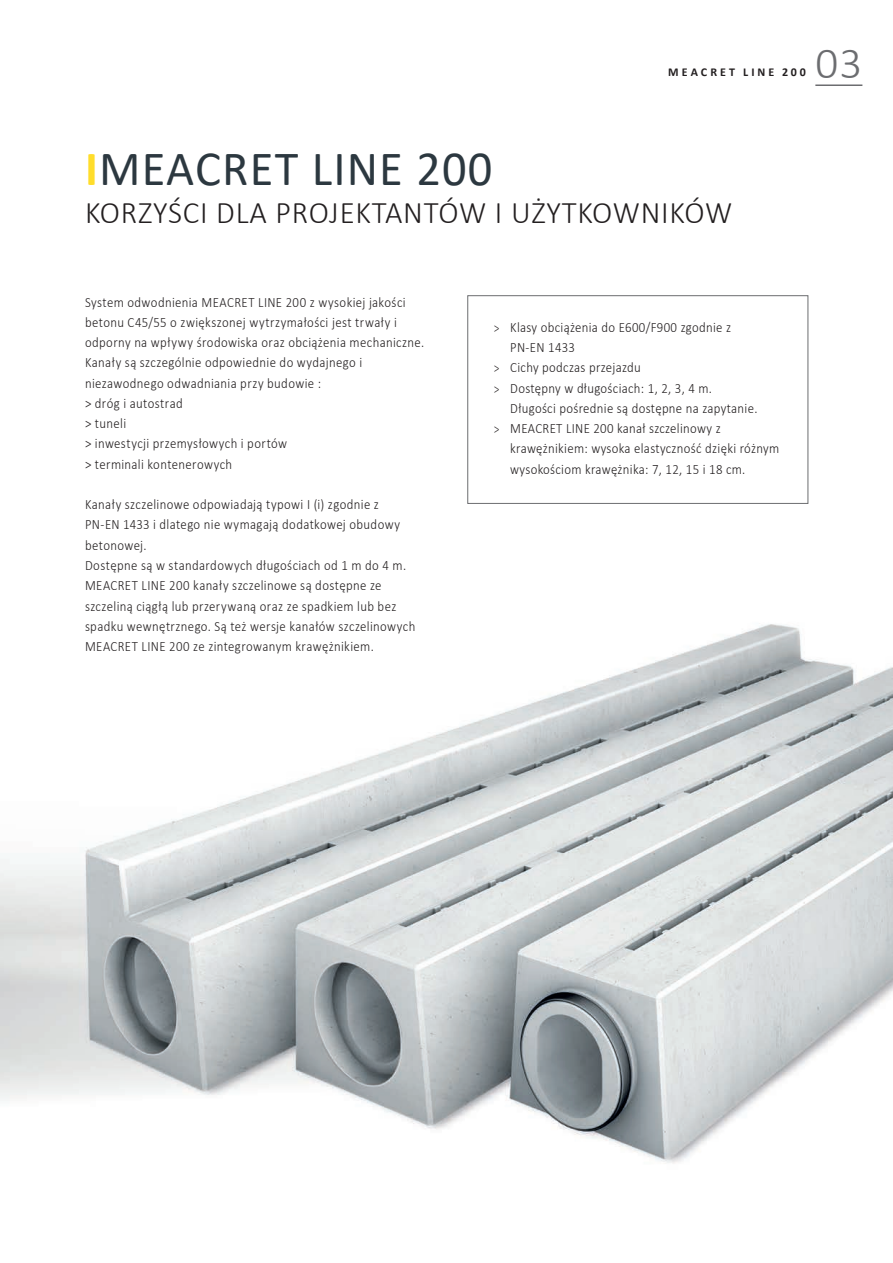
<style>
.page{position:relative;width:893px;height:1263px;background:#fff}
.page>*{position:absolute;margin:0;border:0;box-sizing:border-box;transform-origin:0 0}
.t1{font:49.5px "Calibri";letter-spacing:.025em;color:#2c3840}
.t2{font:300 45px "Calibri";color:#6c6d70}
.t3{font:300 31.5px "Calibri";letter-spacing:.025em;color:#231f20}
.t4{font:300 14.25px/20.2px "Calibri";letter-spacing:.025em;color:#231f20;scale:.9 1}
.t5{font:700 12px "Calibri";letter-spacing:.255em;color:#231f20}
.s1{font-weight:700;color:#ffdd2b}
.s2{font-family:"Conduit ITC Pro"}
</style>
<div class="page">
<hr style="left:815px;top:84px;width:47px;height:2px;background:#6c6d70">
<div style="left:468px;top:295px;width:340px;height:209px;border:1px solid #6c6d70"></div>
<img style="left:0;top:624px;width:893px;height:540px">
<p class="t5" style="left:668px;top:64px;width:139px">MEACRET LINE 200</p>
<h2 class="t2" style="left:815px;top:35px;width:49px">03</h2>
<h1 class="t1" style="left:85px;top:134px;width:409px"><span class="s1">I</span>MEACRET LINE 200</h1>
<h3 class="t3" style="left:85px;top:193px;width:649px">KORZYŚCI DLA PROJEKTANTÓW I UŻYTKOWNIKÓW</h3>
<p class="t4" style="left:85px;top:292px;width:378px">System odwodnienia MEACRET LINE 200 z wysokiej jakości betonu C45/55 o zwiększonej wytrzymałości jest trwały i odporny na wpływy środowiska oraz obciążenia mechaniczne.<br>Kanały są szczególnie odpowiednie do wydajnego i niezawodnego odwadniania przy budowie :<br>&gt; dróg i autostrad<br>&gt; tuneli<br>&gt; inwestycji przemysłowych i portów<br>&gt; terminali kontenerowych</p>
<p class="t4" style="left:85px;top:494px;width:369px">Kanały szczelinowe odpowiadają typowi I (i) zgodnie z PN-EN 1433 i dlatego nie wymagają dodatkowej obudowy betonowej.<br>Dostępne są w standardowych długościach od 1 m do 4 m.<br>MEACRET LINE 200 kanały szczelinowe są dostępne ze szczeliną ciągłą lub przerywaną oraz ze spadkiem lub bez spadku wewnętrznego. Są też wersje kanałów szczelinowych MEACRET LINE 200 ze zintegrowanym krawężnikiem.</p>
<p class="t4" style="left:493px;top:317px;width:266px"><span class="s2">&gt;</span> Klasy obciążenia do E600/F900 zgodnie z</p>
<p class="t4" style="left:510px;top:337px;width:74px">PN-EN 1433</p>
<p class="t4" style="left:493px;top:357px;width:165px"><span class="s2">&gt;</span> Cichy podczas przejazdu</p>
<p class="t4" style="left:493px;top:378px;width:245px"><span class="s2">&gt;</span> Dostępny w długościach: 1, 2, 3, 4 m.</p>
<p class="t4" style="left:510px;top:398px;width:276px">Długości pośrednie są dostępne na zapytanie.</p>
<p class="t4" style="left:493px;top:418px;width:254px"><span class="s2">&gt;</span> MEACRET LINE 200 kanał szczelinowy z</p>
<p class="t4" style="left:510px;top:438px;width:300px">krawężnikiem: wysoka elastyczność dzięki różnym</p>
<p class="t4" style="left:510px;top:459px;width:263px">wysokościom krawężnika: 7, 12, 15 i 18 cm.</p>
</div>
